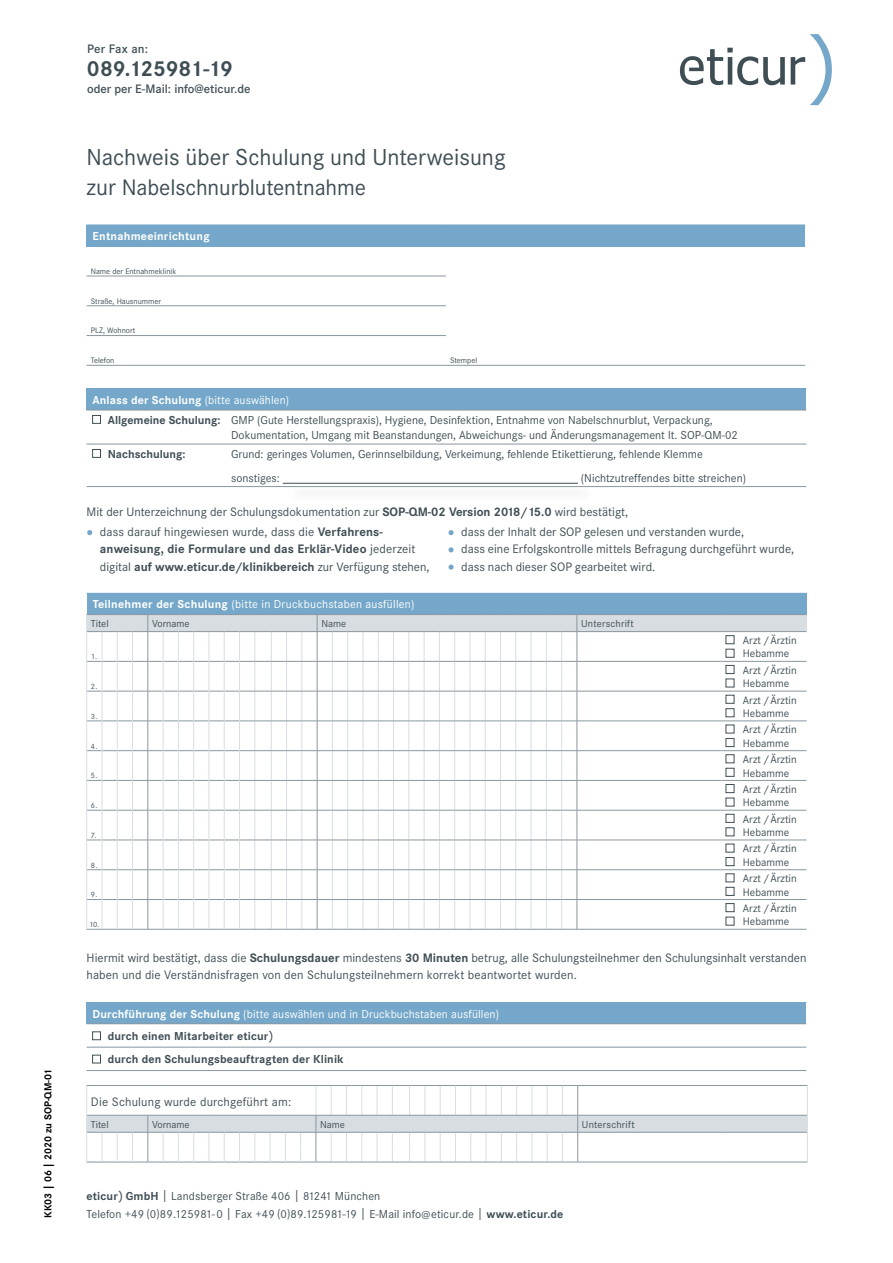
<style>
.page{position:relative;width:893px;height:1263px;background:#fff}
.page>*{position:absolute;margin:0;border:0;box-sizing:border-box;transform-origin:0 0}
.t1{font:24px "Corporate S";color:#3f4e55}
.t2{font:23.25px "Corporate S";letter-spacing:-.005em;color:#3f4e55}
.t3{font:700 22.5px "Corporate S";letter-spacing:-.01em;color:#3f4e55}
.t4{font:12.75px/17.2px "Corporate S";color:#3f4e55}
.t5{font:700 12.75px/17.2px "Corporate S";letter-spacing:.005em;color:#3f4e55}
.t6{font:600 12.75px "Corporate S";color:#3f4e55}
.t7{font:12px/20px "Corporate S";color:#3f4e55}
.t8{font:700 12px/23px "Corporate S";letter-spacing:.01em;color:#3f4e55}
.t9{font:12px "Corporate S";letter-spacing:.02em;color:#fff}
.t10{font:700 12px "Corporate S";letter-spacing:.02em;color:#fff}
.t11{font:11.25px/16.2px "Corporate S";color:#3f4e55}
.t12{font:10.5px "Corporate S";letter-spacing:.005em;color:#3f4e55}
.t13{font:700 10.5px "Corporate S";color:#000}
.t14{font:8.25px "Corporate S";color:#3f4e55}
.t15{font:7.95px "Corporate S";color:#3f4e55}
.s1{font-size:24px}
.s2{font-weight:700;color:#fff}
.s3{color:#fff}
.s4{font-weight:700}
.s5{font-weight:400}
.s6{font-weight:400;color:#fff}
.s7{font-family:"Tahoma";font-weight:400}
.s8{font-family:"Tahoma"}
</style>
<div class="page">
<div style="left:87px;top:225px;width:718px;height:21px;background:#74a7c9"></div>
<hr style="left:87px;top:276px;width:359px;height:1px;background:#8997a0">
<hr style="left:87px;top:305px;width:359px;height:1px;background:#8997a0">
<hr style="left:87px;top:335px;width:359px;height:1px;background:#8997a0">
<hr style="left:87px;top:365px;width:359px;height:1px;background:#8997a0">
<hr style="left:446px;top:365px;width:359px;height:1px;background:#8997a0">
<hr style="left:87px;top:246px;width:359px;height:1px;background:#74a7c9">
<hr style="left:446px;top:246px;width:359px;height:1px;background:#74a7c9">
<div style="left:87px;top:389px;width:719px;height:21px;background:#74a7c9"></div>
<hr style="left:87px;top:410px;width:719px;height:1px;background:#8997a0">
<hr style="left:87px;top:444px;width:719px;height:1px;background:#8997a0">
<hr style="left:87px;top:486px;width:719px;height:1px;background:#8997a0">
<hr style="left:87px;top:388px;width:719px;height:1px;background:#74a7c9">
<div style="left:92px;top:415px;width:9px;height:9px;background:#fff;border:1px solid #3f4e55"></div>
<div style="left:92px;top:449px;width:9px;height:9px;background:#fff;border:1px solid #3f4e55"></div>
<div style="left:287px;top:485px;width:307px;height:17px;background:#000;opacity:.75"></div>
<hr style="left:283px;top:483px;width:295px;height:1px;background:#3f4e55">
<div style="left:87px;top:593px;width:719px;height:22px;background:#74a7c9"></div>
<svg style="left:86px;top:614px;width:721px;height:316px"></svg>
<div style="left:726px;top:635px;width:8px;height:9px;background:#fff;border:1px solid #3f4e55"></div>
<div style="left:726px;top:649px;width:8px;height:8px;background:#fff"></div>
<div style="left:726px;top:665px;width:8px;height:9px;background:#fff;border:1px solid #3f4e55"></div>
<div style="left:726px;top:679px;width:8px;height:8px;background:#fff"></div>
<div style="left:726px;top:695px;width:8px;height:8px;background:#fff;border:1px solid #3f4e55"></div>
<div style="left:726px;top:708px;width:8px;height:9px;background:#fff;border:1px solid #3f4e55"></div>
<div style="left:726px;top:725px;width:8px;height:8px;background:#fff"></div>
<div style="left:726px;top:738px;width:8px;height:9px;background:#fff;border:1px solid #3f4e55"></div>
<div style="left:726px;top:754px;width:8px;height:9px;background:#fff;border:1px solid #3f4e55"></div>
<div style="left:726px;top:768px;width:8px;height:8px;background:#fff;border:1px solid #3f4e55"></div>
<div style="left:726px;top:784px;width:8px;height:9px;background:#fff;border:1px solid #3f4e55"></div>
<div style="left:726px;top:798px;width:8px;height:8px;background:#fff"></div>
<div style="left:726px;top:814px;width:8px;height:8px;background:#fff;border:1px solid #3f4e55"></div>
<div style="left:726px;top:827px;width:8px;height:9px;background:#fff;border:1px solid #3f4e55"></div>
<div style="left:726px;top:844px;width:8px;height:8px;background:#fff"></div>
<div style="left:726px;top:857px;width:8px;height:9px;background:#fff;border:1px solid #3f4e55"></div>
<div style="left:726px;top:874px;width:8px;height:8px;background:#fff"></div>
<div style="left:726px;top:887px;width:8px;height:9px;background:#fff;border:1px solid #3f4e55"></div>
<div style="left:726px;top:903px;width:8px;height:9px;background:#fff;border:1px solid #3f4e55"></div>
<div style="left:726px;top:917px;width:8px;height:8px;background:#fff"></div>
<div style="left:87px;top:1002px;width:719px;height:22px;background:#74a7c9"></div>
<hr style="left:87px;top:1023px;width:719px;height:1px;background:#8997a0">
<hr style="left:87px;top:1047px;width:719px;height:1px;background:#8997a0">
<hr style="left:87px;top:1070px;width:719px;height:1px;background:#8997a0">
<div style="left:92px;top:1031px;width:9px;height:9px;background:#fff;border:1px solid #3f4e55"></div>
<div style="left:92px;top:1055px;width:9px;height:8px;background:#fff;border:1px solid #3f4e55"></div>
<svg style="left:86px;top:1085px;width:722px;height:78px"></svg>
<svg style="left:87px;top:530px;width:5px;height:5px"></svg>
<svg style="left:448px;top:530px;width:6px;height:5px"></svg>
<svg style="left:448px;top:547px;width:6px;height:5px"></svg>
<svg style="left:448px;top:565px;width:6px;height:5px"></svg>
<svg style="left:791px;top:34px;width:41px;height:71px"></svg>
<svg style="left:680px;top:48px;width:105px;height:37px"></svg>
<p class="t13" style="left:42px;top:1218px;width:150px;rotate:-90deg">KK03 | 06 | 2020 zu SOP-QM-01</p>
<p class="t6" style="left:87px;top:42px;width:62px">Per Fax an:</p>
<h3 class="t3" style="left:87px;top:56px;width:147px">089.125981-19</h3>
<p class="t6" style="left:87px;top:82px;width:165px">oder per E-Mail: info@eticur.de</p>
<h1 class="t1" style="left:87px;top:144px;width:421px">Nachweis über Schulung und Unterweisung</h1>
<h2 class="t2" style="left:87px;top:174px;width:281px"><span class="s1">zur</span> Nabelschnurblutentnahme</h2>
<p class="t10" style="left:93px;top:229px;width:119px">Entnahmeeinrichtung</p>
<p class="t14" style="left:91px;top:267px;width:87px">Name der Entnahmeklinik</p>
<p class="t14" style="left:91px;top:296px;width:72px">Straße, Hausnummer</p>
<p class="t14" style="left:91px;top:326px;width:46px">PLZ, Wohnort</p>
<p class="t14" style="left:91px;top:356px;width:25px">Telefon</p>
<p class="t14" style="left:450px;top:356px;width:29px">Stempel</p>
<p class="t7" style="left:108px;top:390px;width:606px;text-indent:-15px"><span class="s2">Anlass der Schulung</span> <span class="s3">(bitte auswählen)<br></span><span class="s4">Allgemeine Schulung:</span> GMP (Gute Herstellungspraxis), Hygiene, Desinfektion, Entnahme von Nabelschnurblut, Verpackung,</p>
<p class="t7" style="left:231px;top:426px;width:508px">Dokumentation, Umgang mit Beanstandungen, Abweichungs- und Änderungsmanagement lt. SOP-QM-02</p>
<p class="t8" style="left:108px;top:442px;width:79px">Nachschulung:</p>
<p class="t7" style="left:231px;top:442px;width:473px;line-height:24.3px">Grund: geringes Volumen, Gerinnselbildung, Verkeimung, fehlende Etikettierung, fehlende Klemme sonstiges:</p>
<p class="t7" style="left:581px;top:468px;width:167px">(Nichtzutreffendes bitte streichen)</p>
<p class="t4" style="left:87px;top:503px;width:543px">Mit der Unterzeichnung der Schulungsdokumentation zur <span class="s4">SOP-QM-02 Version 2018/15.0</span> wird bestätigt,</p>
<p class="t5" style="left:100px;top:524px;width:331px"><span class="s5">dass darauf hingewiesen wurde, dass die</span> Verfahrens&shy;anweisung, die Formulare und das Erklär-Video <span class="s5">jederzeit digital</span> auf www.eticur.de/klinikbereich <span class="s5">zur Verfügung stehen,</span></p>
<p class="t4" style="left:461px;top:524px;width:335px">dass der Inhalt der SOP gelesen und verstanden wurde,<br>dass eine Erfolgskontrolle mittels Befragung durchgeführt wurde, dass nach dieser SOP gearbeitet wird.</p>
<p class="t9" style="left:93px;top:598px;width:323px"><span class="s4">Teilnehmer der Schulung</span> (bitte in Druckbuchstaben ausfüllen)</p>
<p class="t12" style="left:91px;top:618px;width:19px">Titel</p>
<p class="t12" style="left:152px;top:618px;width:39px">Vorname</p>
<p class="t12" style="left:321px;top:618px;width:26px">Name</p>
<p class="t12" style="left:581px;top:618px;width:54px">Unterschrift</p>
<p class="t11" style="left:743px;top:632px;width:56px">Arzt /Ärztin</p>
<p class="t15" style="left:91px;top:652px;width:8px">1.</p>
<p class="t11" style="left:743px;top:646px;width:56px">Hebamme<br>Arzt /Ärztin</p>
<p class="t15" style="left:91px;top:682px;width:8px">2.</p>
<p class="t11" style="left:743px;top:676px;width:56px">Hebamme<br>Arzt /Ärztin</p>
<p class="t15" style="left:91px;top:712px;width:8px">3.</p>
<p class="t11" style="left:743px;top:705px;width:56px">Hebamme<br>Arzt /Ärztin</p>
<p class="t15" style="left:91px;top:741px;width:8px">4.</p>
<p class="t11" style="left:743px;top:735px;width:56px">Hebamme<br>Arzt /Ärztin</p>
<p class="t15" style="left:91px;top:771px;width:8px">5.</p>
<p class="t11" style="left:743px;top:765px;width:56px">Hebamme<br>Arzt /Ärztin</p>
<p class="t15" style="left:91px;top:801px;width:8px">6.</p>
<p class="t11" style="left:743px;top:795px;width:56px">Hebamme<br>Arzt /Ärztin</p>
<p class="t15" style="left:91px;top:831px;width:7px">7.</p>
<p class="t11" style="left:743px;top:824px;width:56px">Hebamme<br>Arzt /Ärztin</p>
<p class="t15" style="left:91px;top:860px;width:8px">8.</p>
<p class="t11" style="left:743px;top:854px;width:48px">Hebamme</p>
<p class="t15" style="left:91px;top:890px;width:8px">9.</p>
<p class="t11" style="left:743px;top:872px;width:56px;line-height:13.5px">Arzt /Ärztin<br>Hebamme</p>
<p class="t11" style="left:743px;top:901px;width:56px;line-height:13.5px">Arzt /Ärztin<br>Hebamme</p>
<p class="t4" style="left:87px;top:949px;width:721px">Hiermit wird bestätigt, dass die <span class="s4">Schulungsdauer</span> mindestens <span class="s4">30 Minuten</span> betrug, alle Schulungsteilnehmer den Schulungsinhalt verstanden haben und die Verständnisfragen von den Schulungsteilnehmern korrekt beantwortet wurden.</p>
<p class="t8" style="left:108px;top:1002px;width:393px;text-indent:-15px"><span class="s3">Durchführung der Schulung</span> <span class="s6">(bitte auswählen und in Druckbuchstaben ausfüllen) </span>durch einen Mitarbeiter eticur<span class="s7">)<br></span>durch den Schulungsbeauftragten der Klinik</p>
<p class="t4" style="left:91px;top:1093px;width:202px">Die Schulung wurde durchgeführt am:</p>
<p class="t12" style="left:91px;top:1118px;width:19px">Titel</p>
<p class="t12" style="left:152px;top:1118px;width:39px">Vorname</p>
<p class="t12" style="left:320px;top:1118px;width:26px">Name</p>
<p class="t12" style="left:582px;top:1118px;width:54px">Unterschrift</p>
<p class="t15" style="left:89px;top:920px;width:12px">10.</p>
<p class="t7" style="left:87px;top:1187px;width:478px;line-height:18px"><span class="s4">eticur</span><span class="s8">)</span> <span class="s4">GmbH</span> | Landsberger Straße 406 | 81241 München<br>Telefon +49 (0)89.125981-0 | Fax +49 (0)89.125981-19 | E-Mail info@eticur.de | <span class="s4">www.eticur.de</span></p>
</div>
